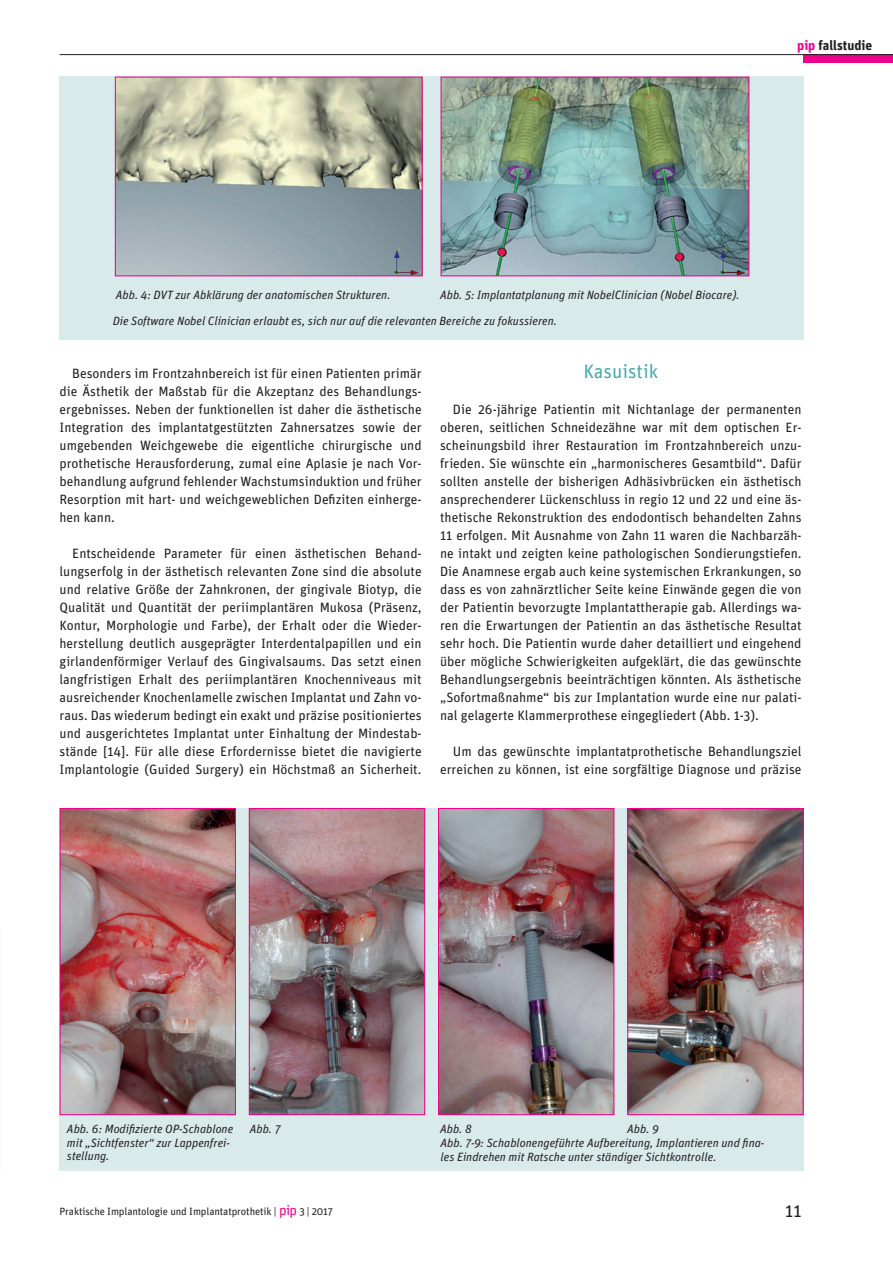
<style>
.page{position:relative;width:893px;height:1263px;background:#fff}
.page>*{position:absolute;margin:0;border:0;box-sizing:border-box;transform-origin:0 0}
.Text{font:19.5px "Unit OT";color:#4caaa9}
.t1{font:18px "Unit OT";color:#231f20}
.Text-2{font:13.5px/18px "Unit OT";color:#231f20;text-align:justify}
.t2{font:700 13.5px "Unit OT";color:#231f20}
.BUs{font:italic 12px/13.5px "Unit OT";color:#231f20}
.t3{font:10.5px "Unit OT";letter-spacing:-.01em;color:#231f20}
.s1{color:#ed028c}
.s2{font-size:14.1px;color:#ed028c}
</style>
<div class="page">
<div style="left:804px;top:54px;width:89px;height:9px;background:#ed028c"></div>
<hr style="left:60px;top:54px;width:833px;height:1px;background:#231f20">
<div style="left:60px;top:808px;width:744px;height:362px;background:linear-gradient(to right,#d9eaea,#d9e9ea)"></div>
<div style="left:60px;top:77px;width:744px;height:263px;background:#d9eaea"></div>
<img style="left:117px;top:79px;width:304px;height:195px">
<div style="left:115px;top:77px;width:308px;height:199px;border:1px solid #ed028c"></div>
<img style="left:443px;top:79px;width:304px;height:195px">
<img style="left:62px;top:810px;width:172px;height:303px">
<div style="left:60px;top:808px;width:176px;height:307px;border:1px solid #ed028c"></div>
<img style="left:251px;top:810px;width:172px;height:303px">
<div style="left:249px;top:808px;width:176px;height:307px;border:1px solid #ed028c"></div>
<img style="left:440px;top:810px;width:172px;height:303px">
<div style="left:438px;top:808px;width:176px;height:307px;border:1px solid #ed028c"></div>
<img style="left:629px;top:810px;width:173px;height:303px">
<div style="left:627px;top:808px;width:177px;height:307px;border:1px solid #ed028c"></div>
<p class="t2" style="left:797px;top:37px;width:77px"><span class="s1">pip</span> fallstudie</p>
<p class="BUs" style="left:116px;top:288px;width:276px">Abb. 4: DVT zur Abklärung der anatomischen Strukturen.</p>
<p class="BUs" style="left:440px;top:288px;width:301px">Abb. 5: Implantatplanung mit NobelClinician (Nobel Biocare).</p>
<p class="BUs" style="left:113px;top:314px;width:446px">Die Software Nobel Clinician erlaubt es, sich nur auf die relevanten Bereiche zu fokussieren.</p>
<p class="Text-2" style="left:60px;top:364px;width:364px;text-indent:13px">Besonders im Frontzahnbereich ist für einen Patienten primär die Ästhetik der Maßstab für die Akzeptanz des Behandlungs&shy;ergebnisses. Neben der funktionellen ist daher die ästhetische Integration des implantatgestützten Zahnersatzes sowie der umgebenden Weichgewebe die eigentliche chirurgische und prothetische Herausforderung, zumal eine Aplasie je nach Vor&shy;behandlung aufgrund fehlender Wachstumsinduktion und früher Resorption mit hart- und weichgeweblichen Defiziten einherge&shy;hen kann.</p>
<p class="Text-2" style="left:60px;top:544px;width:364px;text-indent:13px">Entscheidende Parameter für einen ästhetischen Behand&shy;lungserfolg in der ästhetisch relevanten Zone sind die absolute und relative Größe der Zahnkronen, der gingivale Biotyp, die Qualität und Quantität der periimplantären Mukosa (Präsenz, Kontur, Morphologie und Farbe), der Erhalt oder die Wieder&shy;herstellung deutlich ausgeprägter Interdentalpapillen und ein girlandenförmiger Verlauf des Gingivalsaums. Das setzt einen langfristigen Erhalt des periimplantären Knochenniveaus mit ausreichender Knochenlamelle zwischen Implantat und Zahn vo&shy;raus. Das wiederum bedingt ein exakt und präzise positioniertes und ausgerichtetes Implantat unter Einhaltung der Mindestab&shy;stände [14]. Für alle diese Erfordernisse bietet die navigierte Implantologie (Guided Surgery) ein Höchstmaß an Sicherheit.</p>
<p class="Text" style="left:583px;top:360px;width:76px">Kasuistik</p>
<p class="Text-2" style="left:440px;top:400px;width:363px;text-indent:13px">Die 26-jährige Patientin mit Nichtanlage der permanenten oberen, seitlichen Schneidezähne war mit dem optischen Er&shy;scheinungsbild ihrer Restauration im Frontzahnbereich unzu&shy;frieden. Sie wünschte ein „harmonischeres Gesamtbild“. Dafür sollten anstelle der bisherigen Adhäsivbrücken ein ästhetisch ansprechenderer Lückenschluss in regio 12 und 22 und eine äs&shy;thetische Rekonstruktion des endodontisch behandelten Zahns 11 erfolgen. Mit Ausnahme von Zahn 11 waren die Nachbarzäh&shy;ne intakt und zeigten keine pathologischen Sondierungstiefen.<br>Die Anamnese ergab auch keine systemischen Erkrankungen, so dass es von zahnärztlicher Seite keine Einwände gegen die von der Patientin bevorzugte Implantattherapie gab. Allerdings wa&shy;ren die Erwartungen der Patientin an das ästhetische Resultat sehr hoch. Die Patientin wurde daher detailliert und eingehend über mögliche Schwierigkeiten aufgeklärt, die das gewünschte Behandlungsergebnis beeinträchtigen könnten. Als ästhetische „Sofortmaßnahme“ bis zur Implantation wurde eine nur palati&shy;nal gelagerte Klammerprothese eingegliedert (Abb. 1-3).</p>
<p class="Text-2" style="left:440px;top:742px;width:363px;text-align:right">Um das gewünschte implantatprothetische Behandlungsziel erreichen zu können, ist eine sorgfältige Diagnose und präzise</p>
<p class="BUs" style="left:67px;top:1122px;width:168px">Abb. 6: Modifizierte OP-Schablone mit „Sichtfenster“ zur Lappenfrei&shy;stellung.</p>
<p class="BUs" style="left:250px;top:1122px;width:32px">Abb. 7</p>
<p class="BUs" style="left:440px;top:1122px;width:33px">Abb. 8</p>
<p class="BUs" style="left:627px;top:1122px;width:33px">Abb. 9</p>
<p class="BUs" style="left:441px;top:1136px;width:325px">Abb. 7-9: Schablonengeführte Aufbereitung, Implantieren und fina&shy;les Eindrehen mit Ratsche unter ständiger Sichtkontrolle.</p>
<p class="t3" style="left:60px;top:1205px;width:275px">Praktische Implantologie und Implantatprothetik | <span class="s2">pip</span> 3 | 2017</p>
<p class="t1" style="left:785px;top:1200px;width:18px">11</p>
</div>
